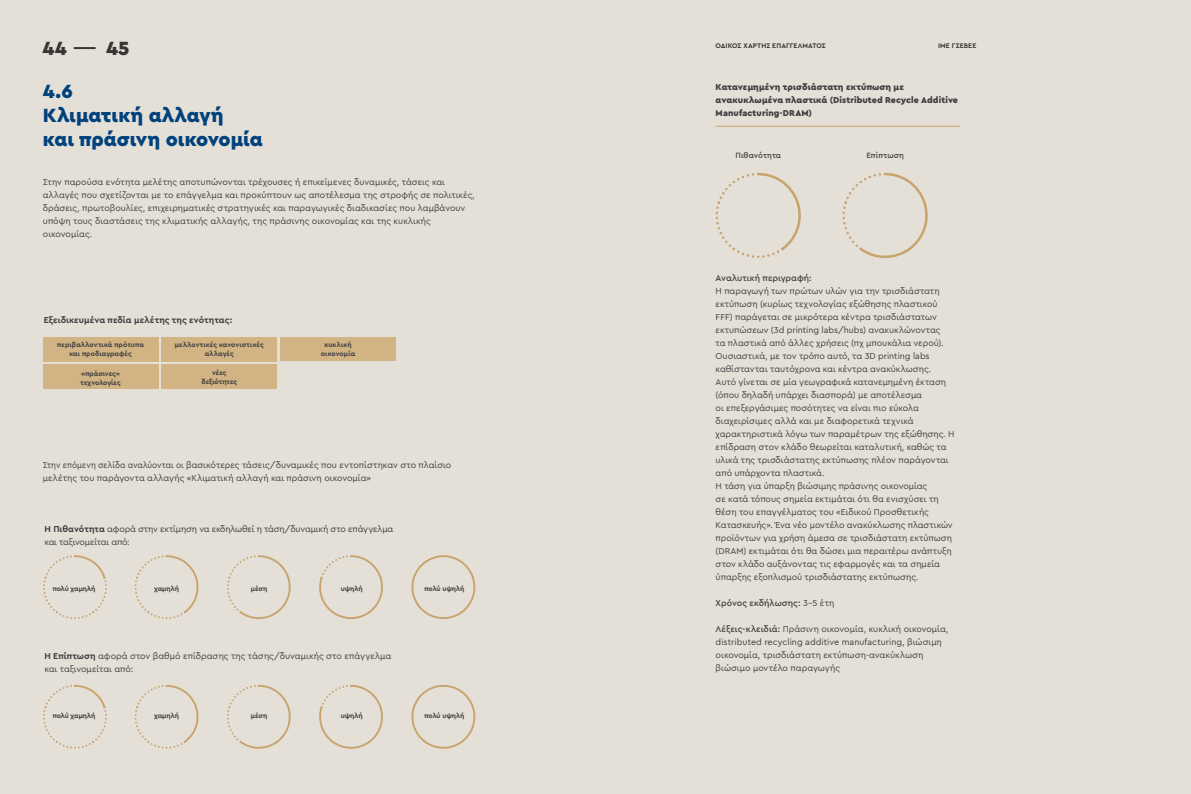
<style>
.page{position:relative;width:1191px;height:794px;background:#e4e0d8}
.page>*{position:absolute;margin:0;border:0;box-sizing:border-box;transform-origin:0 0}
.t1{font:900 20px/24px "Cera Pro";color:#01427c}
.t2{font:900 20px "Cera Pro";color:#3e3e3f}
.t3{font:9px/13px "Cera Pro";letter-spacing:-.005em;color:#3e3e3f}
.t4{font:9px/13px "Cera Pro";letter-spacing:-.005em;color:#3e3e3f;scale:.93 1}
.t5{font:900 9px/13px "Cera Pro";letter-spacing:.01em;color:#3e3e3f}
.t6{font:700 9px "Cera Pro";letter-spacing:.005em;color:#3e3e3f}
.t7{font:500 9px "Cera Pro";letter-spacing:.005em;color:#3e3e3f}
.t8{font:500 8px "Cera Pro";letter-spacing:.005em;color:#3e3e3f}
.t9{font:700 7px/9px "Cera Pro";color:#3e3e3f;text-align:center}
.s1{font-weight:700}
.s2{font-weight:500}
.s3{font-weight:400}
</style>
<div class="page">
<div style="left:43px;top:337px;width:115px;height:24px;background:#d1b384"></div>
<div style="left:43px;top:365px;width:115px;height:24px;background:#d1b384"></div>
<div style="left:162px;top:337px;width:115px;height:24px;background:#d1b384"></div>
<div style="left:280px;top:337px;width:116px;height:24px;background:#d1b384"></div>
<div style="left:162px;top:365px;width:115px;height:24px;background:#d1b384"></div>
<svg style="left:43px;top:555px;width:64px;height:64px"></svg>
<svg style="left:135px;top:555px;width:64px;height:64px"></svg>
<svg style="left:715px;top:173px;width:86px;height:85px"></svg>
<svg style="left:227px;top:555px;width:64px;height:64px"></svg>
<svg style="left:842px;top:173px;width:86px;height:85px"></svg>
<svg style="left:319px;top:555px;width:64px;height:64px"></svg>
<svg style="left:411px;top:555px;width:65px;height:64px"></svg>
<svg style="left:43px;top:685px;width:64px;height:63px"></svg>
<svg style="left:135px;top:685px;width:64px;height:63px"></svg>
<svg style="left:227px;top:685px;width:64px;height:63px"></svg>
<svg style="left:319px;top:685px;width:64px;height:63px"></svg>
<svg style="left:411px;top:685px;width:65px;height:63px"></svg>
<hr style="left:715px;top:126px;width:245px;height:1px;background:#c8a36c">
<h1 class="t2" style="left:43px;top:35px;width:26px">44</h1>
<h1 class="t2" style="left:106px;top:35px;width:25px">45</h1>
<p class="t1" style="left:43px;top:79px;width:221px">4.6<br>Κλιματική αλλαγή<br>και πράσινη οικονομία</p>
<p class="t3" style="left:43px;top:175px;width:433px">Στην παρούσα ενότητα μελέτης αποτυπώνονται τρέχουσες ή επικείμενες δυναμικές, τάσεις και αλλαγές που σχετίζονται με το επάγγελμα και προκύπτουν ως αποτέλεσμα της στροφής σε πολιτικές, δράσεις, πρωτοβουλίες, επιχειρηματικές στρατηγικές και παραγωγικές διαδικασίες που λαμβάνουν υπόψη τους διαστάσεις της κλιματικής αλλαγής, της πράσινης οικονομίας και της κυκλικής οικονομίας.</p>
<p class="t6" style="left:44px;top:314px;width:190px">Εξειδικευμένα πεδία μελέτης της ενότητας:</p>
<p class="t9" style="left:57px;top:340px;width:88px">περιβαλλοντικά πρότυπα και προδιαγραφές</p>
<p class="t9" style="left:175px;top:340px;width:91px">μελλοντικές κανονιστικές αλλαγές</p>
<p class="t9" style="left:321px;top:340px;width:36px">κυκλική οικονομία</p>
<p class="t9" style="left:81px;top:368px;width:42px;text-align:left">«πράσινες» τεχνολογίες</p>
<p class="t9" style="left:212px;top:368px;width:16px">νέες</p>
<p class="t9" style="left:201px;top:377px;width:37px">δεξιότητες</p>
<p class="t4" style="left:43px;top:458px;width:441px">Στην επόμενη σελίδα αναλύονται οι βασικότερες τάσεις/δυναμικές που εντοπίστηκαν στο πλαίσιο μελέτης του παράγοντα αλλαγής «Κλιματική αλλαγή και πράσινη οικονομία»</p>
<p class="t3" style="left:44px;top:522px;width:350px"><span class="s1">Η Πιθανότητα</span> αφορά στην εκτίμηση να εκδηλωθεί η τάση/δυναμική στο επάγγελμα και ταξινομείται από:</p>
<p class="t9" style="left:53px;top:584px;width:44px">πολύ χαμηλή</p>
<p class="t9" style="left:154px;top:584px;width:26px">χαμηλή</p>
<p class="t9" style="left:251px;top:584px;width:18px">μέση</p>
<p class="t9" style="left:341px;top:584px;width:24px">υψηλή</p>
<p class="t9" style="left:424px;top:584px;width:41px">πολύ υψηλή</p>
<p class="t3" style="left:44px;top:649px;width:348px"><span class="s1">Η Επίπτωση</span> αφορά στον βαθμό επίδρασης της τάσης/δυναμικής στο επάγγελμα και ταξινομείται από:</p>
<p class="t9" style="left:53px;top:711px;width:44px">πολύ χαμηλή</p>
<p class="t9" style="left:154px;top:711px;width:26px">χαμηλή</p>
<p class="t9" style="left:251px;top:711px;width:18px">μέση</p>
<p class="t9" style="left:341px;top:711px;width:24px">υψηλή</p>
<p class="t9" style="left:424px;top:711px;width:41px">πολύ υψηλή</p>
<p class="t9" style="left:715px;top:41px;width:112px">ΟΔΙΚΟΣ ΧΑΡΤΗΣ ΕΠΑΓΓΕΛΜΑΤΟΣ</p>
<p class="t9" style="left:938px;top:41px;width:40px">ΙΜΕ ΓΣΕΒΕΕ</p>
<p class="t5" style="left:715px;top:81px;width:244px">Κατανεμημένη τρισδιάστατη εκτύπωση με ανακυκλωμένα πλαστικά (Distributed Recycle Additive<br>Manufacturing-DRAM)</p>
<p class="t8" style="left:735px;top:149px;width:47px">Πιθανότητα</p>
<p class="t8" style="left:866px;top:149px;width:39px">Επίπτωση</p>
<p class="t3" style="left:715px;top:271px;width:240px"><span class="s2">Αναλυτική περιγραφή:<br></span>Η παραγωγή των πρώτων υλών για την τρισδιάστατη εκτύπωση (κυρίως τεχνολογίας εξώθησης πλαστικού FFF) παράγεται σε μικρότερα κέντρα τρισδιάστατων εκτυπώσεων (3d printing labs/hubs) ανακυκλώνοντας<br>τα πλαστικά από άλλες χρήσεις (πχ μπουκάλια νερού).<br>Ουσιαστικά, με τον τρόπο αυτό, τα 3D printing labs καθίστανται ταυτόχρονα και κέντρα ανακύκλωσης.<br>Αυτό γίνεται σε μία γεωγραφικά κατανεμημένη έκταση (όπου δηλαδή υπάρχει διασπορά) με αποτέλεσμα<br>οι επεξεργάσιμες ποσότητες να είναι πιο εύκολα διαχειρίσιμες αλλά και με διαφορετικά τεχνικά χαρακτηριστικά λόγω των παραμέτρων της εξώθησης. Η επίδραση στον κλάδο θεωρείται καταλυτική, καθώς τα υλικά της τρισδιάστατης εκτύπωσης πλέον παράγονται από υπάρχοντα πλαστικά.</p>
<p class="t3" style="left:715px;top:479px;width:239px">Η τάση για ύπαρξη βιώσιμης πράσινης οικονομίας<br>σε κατά τόπους σημεία εκτιμάται ότι θα ενισχύσει τη θέση του επαγγέλματος του «Ειδικού Προσθετικής Κατασκευής». Ένα νέο μοντέλο ανακύκλωσης πλαστικών προϊόντων για χρήση άμεσα σε τρισδιάστατη εκτύπωση (DRAM) εκτιμάται ότι θα δώσει μια περαιτέρω ανάπτυξη στον κλάδο αυξάνοντας τις εφαρμογές και τα σημεία ύπαρξης εξοπλισμού τρισδιάστατης εκτύπωσης.</p>
<p class="t7" style="left:715px;top:597px;width:120px">Χρόνος εκδήλωσης: <span class="s3">3-5 έτη</span></p>
<p class="t3" style="left:715px;top:622px;width:234px"><span class="s2">Λέξεις-κλειδιά:</span> Πράσινη οικονομία, κυκλική οικονομία, distributed recycling additive manufacturing, βιώσιμη οικονομία, τρισδιάστατη εκτύπωση-ανακύκλωση βιώσιμο μοντέλο παραγωγής</p>
</div>
